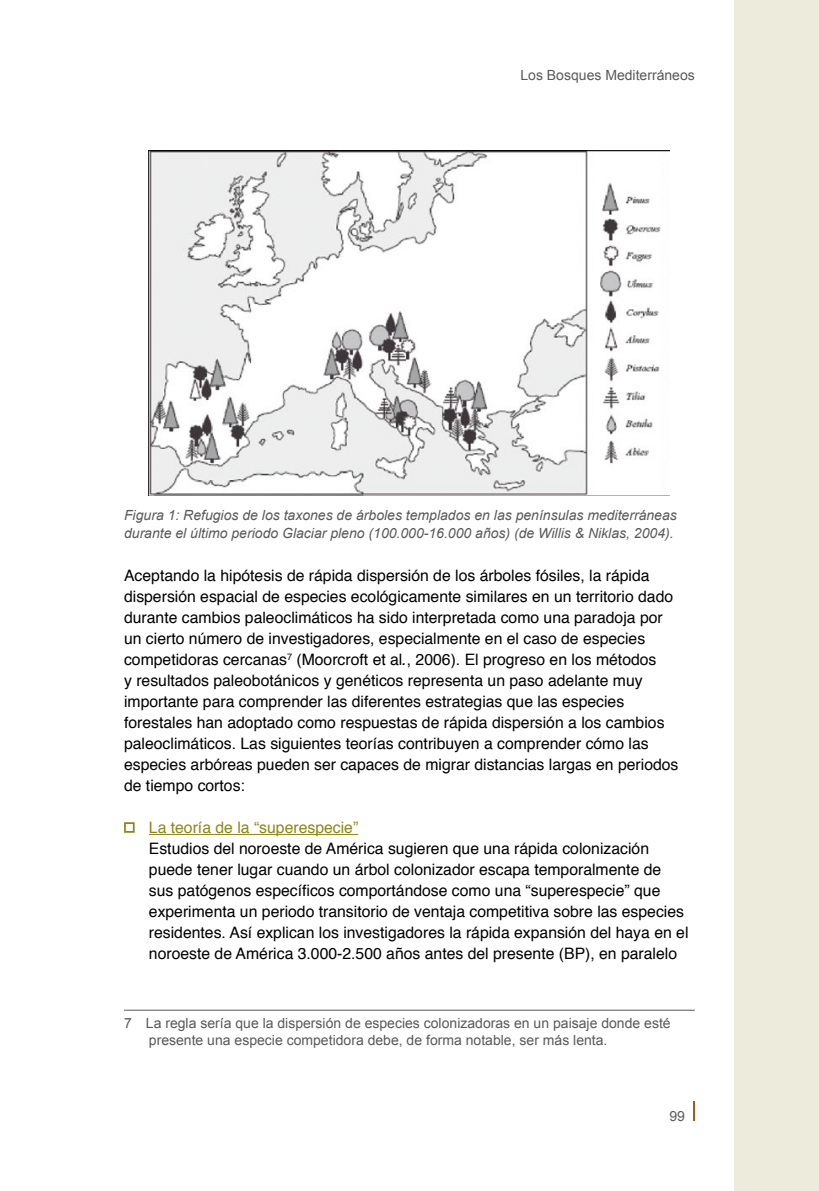
<style>
.page{position:relative;width:819px;height:1191px;background:#fff}
.page>*{position:absolute;margin:0;border:0;box-sizing:border-box;transform-origin:0 0}
.t1{font:15.75px/21px "Helvetica";color:#000}
.t2{font:15.75px "Helvetica";color:#8a8815}
.t3{font:14px/17.5px "Arial";color:#58595b}
.t4{font:italic 14px/17.5px "Arial";color:#58595b}
.s1{font-family:"Helvetica Neue";font-style:italic}
</style>
<div class="page">
<div style="left:734px;top:0;width:85px;height:1191px;background:#edecdc"></div>
<svg style="left:693px;top:1101px;width:1px;height:20px"></svg>
<hr style="left:149px;top:834px;width:209px;height:1px;background:#8a8815">
<hr style="left:124px;top:1009px;width:570px;height:1px;background:#58595b">
<img style="left:149px;top:150px;width:520px;height:345px">
<div style="left:124px;top:822px;width:11px;height:10px;border:2px solid #8a8815"></div>
<p class="t3" style="left:520px;top:66px;width:176px">Los Bosques Mediterráneos</p>
<p class="t4" style="left:124px;top:506px;width:554px">Figura 1: Refugios de los taxones de árboles templados en las penínsulas mediterráneas durante el último periodo Glaciar pleno (100.000-16.000 años) (de Willis &amp; Niklas, 2004).</p>
<p class="t1" style="left:124px;top:564px;width:556px">Aceptando la hipótesis de rápida dispersión de los árboles fósiles, la rápida dispersión espacial de especies ecológicamente similares en un territorio dado durante cambios paleoclimáticos ha sido interpretada como una paradoja por un cierto número de investigadores, especialmente en el caso de especies competidoras cercanas (Moorcroft et al<span class="s1">.</span>, 2006). El progreso en los métodos<br>y resultados paleobotánicos y genéticos representa un paso adelante muy importante para comprender las diferentes estrategias que las especies forestales han adoptado como respuestas de rápida dispersión a los cambios paleoclimáticos. Las siguientes teorías contribuyen a comprender cómo las especies arbóreas pueden ser capaces de migrar distancias largas en periodos de tiempo cortos:</p>
<p class="t2" style="left:149px;top:814px;width:211px">La teoría de la “superespecie”</p>
<p class="t1" style="left:149px;top:837px;width:541px">Estudios del noroeste de América sugieren que una rápida colonización puede tener lugar cuando un árbol colonizador escapa temporalmente de sus patógenos específicos comportándose como una “superespecie” que experimenta un periodo transitorio de ventaja competitiva sobre las especies residentes. Así explican los investigadores la rápida expansión del haya en el noroeste de América 3.000-2.500 años antes del presente (BP), en paralelo</p>
<p class="t3" style="left:146px;top:1014px;width:526px">La regla sería que la dispersión de especies colonizadoras en un paisaje donde esté presente una especie competidora debe, de forma notable, ser más lenta.</p>
<p class="t3" style="left:669px;top:1107px;width:17px">99</p>
</div>
